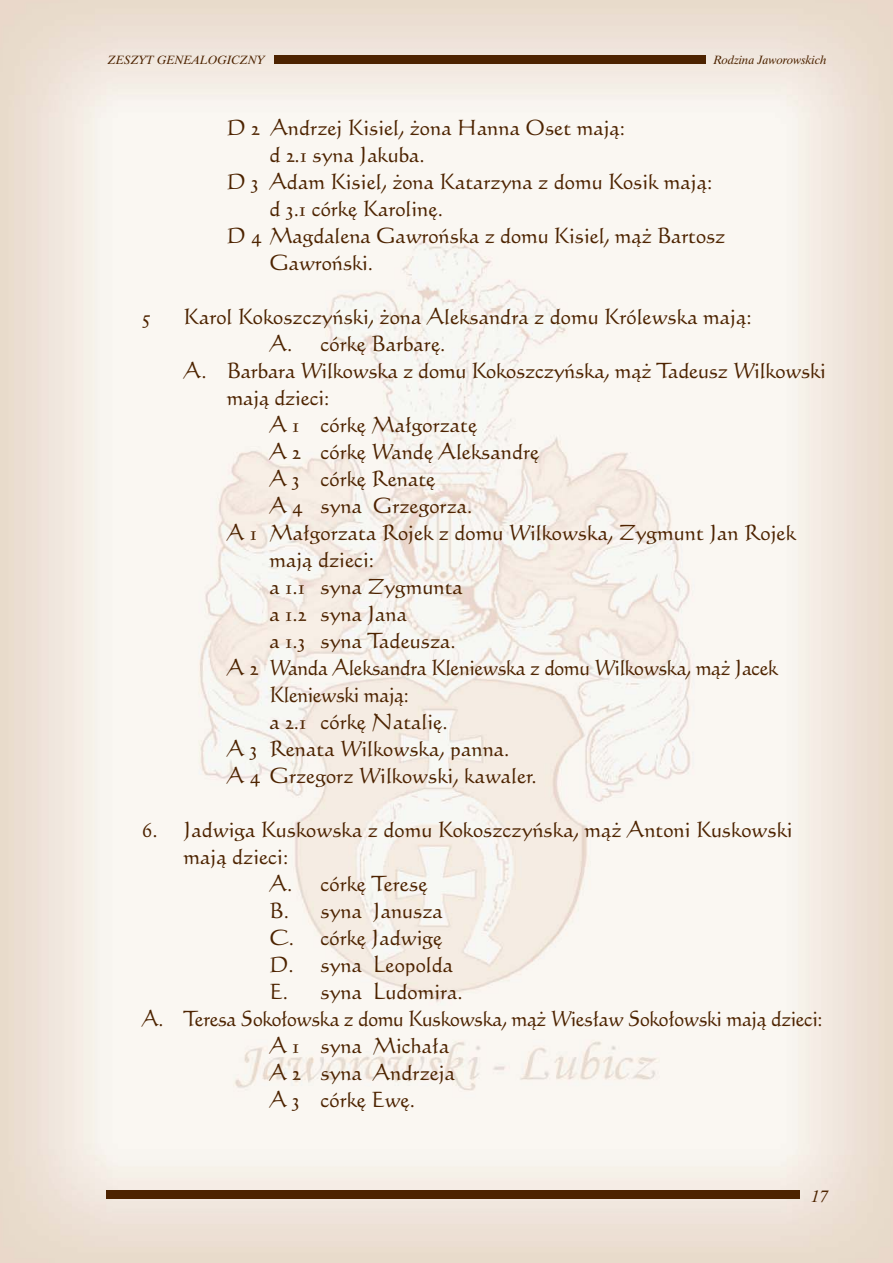
<style>
.page{position:relative;width:893px;height:1263px;background:#fff}
.page>*{position:absolute;margin:0;border:0;box-sizing:border-box;transform-origin:0 0}
.t1{font:21px "Calligraphic 421 PL Roman A";color:#4d2300}
.t2{font:21px "Calligraphic 421 PL Roman A";letter-spacing:-.02em;color:#4d2300;scale:.96 1}
.t3{font:21px "Calligraphic 421 PL Roman A";letter-spacing:-.02em;color:#4d2300}
.t4{font:italic 16.5px "Dutch 801 PL";color:#4d2300}
.t5{font:italic 12px "Dutch 801 PL";color:#4d2300}
</style>
<div class="page">
<img style="left:0;top:0;width:892px;height:1263px">
<div style="left:274px;top:55px;width:431px;height:9px;background:#4d2300"></div>
<div style="left:106px;top:1191px;width:693px;height:8px;background:#4d2300"></div>
<p class="t5" style="left:108px;top:55px;width:158px">ZESZYT GENEALOGICZNY</p>
<p class="t5" style="left:714px;top:55px;width:114px">Rodzina Jaworowskich</p>
<p class="t1" style="left:227px;top:120px;width:400px">D 2 Andrzej Kisiel, ˝ona Hanna Oset majà:</p>
<p class="t1" style="left:269px;top:147px;width:157px">d 2.1 syna Jakuba.</p>
<p class="t1" style="left:227px;top:174px;width:487px">D 3 Adam Kisiel, ˝ona Katarzyna z domu Kosik majà:</p>
<p class="t1" style="left:269px;top:201px;width:175px">d 3.1 córk´ Karolin´.</p>
<p class="t1" style="left:227px;top:228px;width:500px">D 4 Magdalena Gawroƒska z domu Kisiel, mà˝ Bartosz</p>
<p class="t1" style="left:269px;top:255px;width:105px">Gawroƒski.</p>
<p class="t1" style="left:142px;top:309px;width:10px">5</p>
<p class="t1" style="left:184px;top:309px;width:569px">Karol Kokoszczyƒski, ˝ona Aleksandra z domu Królewska majà:</p>
<p class="t1" style="left:269px;top:336px;width:177px">A. córk´ Barbar´.</p>
<p class="t1" style="left:184px;top:363px;width:643px">A. Barbara Wilkowska z domu Kokoszczyƒska, mà˝ Tadeusz Wilkowski</p>
<p class="t1" style="left:227px;top:390px;width:104px">majà dzieci:</p>
<p class="t1" style="left:269px;top:417px;width:209px">A 1 córk´ Ma∏gorzat´</p>
<p class="t1" style="left:269px;top:444px;width:271px">A 2 córk´ Wand´ Aleksandr´</p>
<p class="t1" style="left:269px;top:471px;width:167px">A 3 córk´ Renat´</p>
<p class="t1" style="left:269px;top:498px;width:204px">A 4 syna Grzegorza.</p>
<p class="t1" style="left:227px;top:525px;width:570px">A 1 Ma∏gorzata Rojek z domu Wilkowska, Zygmunt Jan Rojek</p>
<p class="t1" style="left:269px;top:552px;width:106px">majà dzieci:</p>
<p class="t1" style="left:269px;top:579px;width:195px">a 1.1 syna Zygmunta</p>
<p class="t1" style="left:269px;top:606px;width:139px">a 1.2 syna Jana</p>
<p class="t1" style="left:269px;top:633px;width:188px">a 1.3 syna Tadeusza.</p>
<p class="t3" style="left:227px;top:660px;width:552px">A 2 Wanda Aleksandra Kleniewska z domu Wilkowska, mà˝ Jacek</p>
<p class="t2" style="left:269px;top:687px;width:147px">Kleniewski majà:</p>
<p class="t1" style="left:269px;top:714px;width:180px">a 2.1 córk´ Natali´.</p>
<p class="t1" style="left:227px;top:741px;width:284px">A 3 Renata Wilkowska, panna.</p>
<p class="t1" style="left:227px;top:768px;width:311px">A 4 Grzegorz Wilkowski, kawaler.</p>
<p class="t1" style="left:142px;top:822px;width:652px">6. Jadwiga Kuskowska z domu Kokoszczyƒska, mà˝ Antoni Kuskowski</p>
<p class="t1" style="left:183px;top:849px;width:106px">majà dzieci:</p>
<p class="t1" style="left:269px;top:876px;width:159px">A. córk´ Teres´</p>
<p class="t1" style="left:269px;top:903px;width:175px">B. syna Janusza</p>
<p class="t1" style="left:269px;top:930px;width:174px">C. córk´ Jadwig´</p>
<p class="t1" style="left:269px;top:957px;width:185px">D. syna Leopolda</p>
<p class="t1" style="left:269px;top:984px;width:195px">E. syna Ludomira.</p>
<p class="t2" style="left:142px;top:1011px;width:710px">A. Teresa Soko∏owska z domu Kuskowska, mà˝ Wies∏aw Soko∏owski majà dzieci:</p>
<p class="t1" style="left:269px;top:1038px;width:181px">A 1 syna Micha∏a</p>
<p class="t1" style="left:269px;top:1065px;width:187px">A 2 syna Andrzeja</p>
<p class="t1" style="left:269px;top:1092px;width:147px">A 3 córk´ Ew´.</p>
<p class="t4" style="left:811px;top:1190px;width:18px">17</p>
</div>
